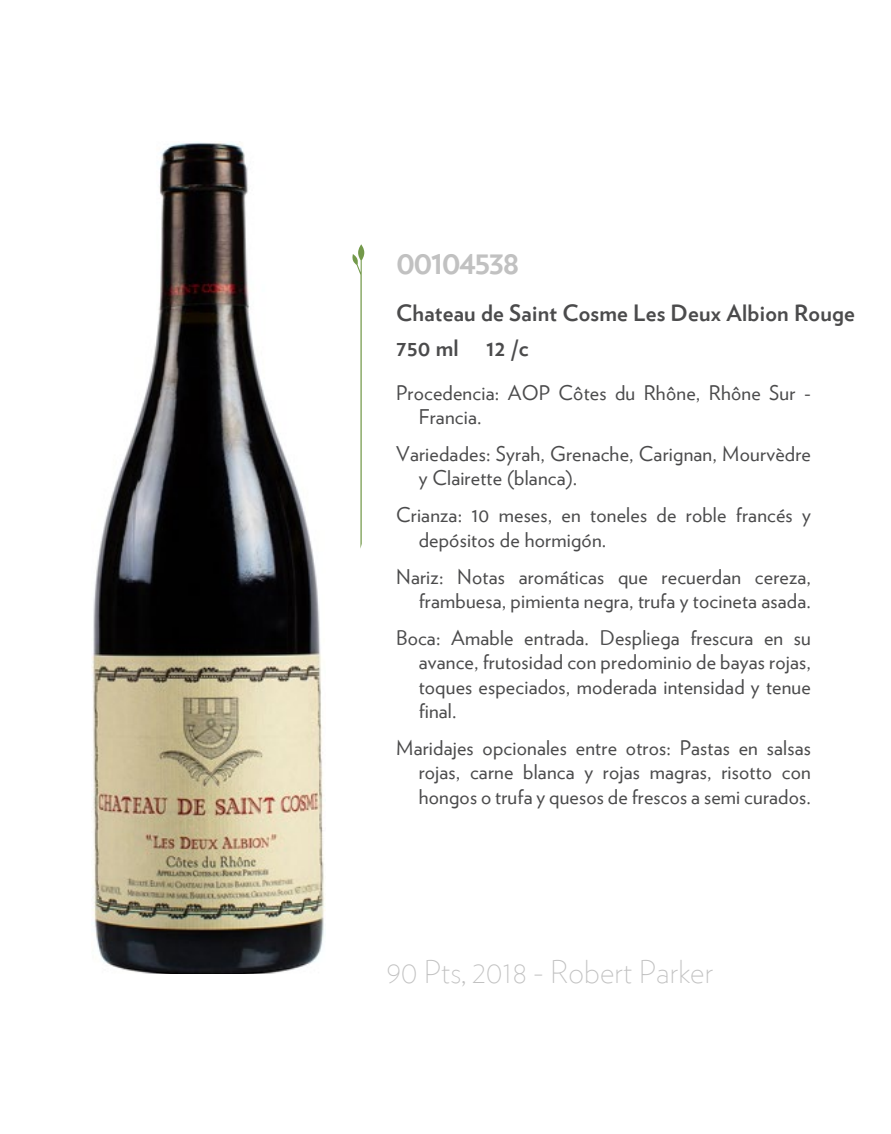
<style>
.page{position:relative;width:891px;height:1134px;background:#fff}
.page>*{position:absolute;margin:0;border:0;box-sizing:border-box;transform-origin:0 0}
.t1{font:700 33.75px "Verlag";letter-spacing:-.05em;color:#c1c1c1}
.t2{font:200 31.5px "Verlag";color:#c1c1c1}
.t3{font:700 22.5px "Verlag";letter-spacing:.01em;color:#4b4b4c}
.t4{font:20.25px/24.3px "Verlag";letter-spacing:.01em;color:#4b4b4c}
</style>
<div class="page">
<svg style="left:352px;top:244px;width:12px;height:305px"></svg>
<img style="left:92px;top:142px;width:233px;height:832px">
<h1 class="t1" style="left:396px;top:236px;width:125px">00104538</h1>
<p class="t3" style="left:396px;top:296px;width:460px">Chateau de Saint Cosme Les Deux Albion Rouge</p>
<p class="t3" style="left:396px;top:330px;width:64px">750 ml</p>
<p class="t3" style="left:486px;top:330px;width:44px">12 /c</p>
<p class="t4" style="left:419px;top:379px;width:394px;text-indent:-22px">Procedencia: AOP Côtes du Rhône, Rhône Sur -<br>Francia.</p>
<p class="t4" style="left:419px;top:440px;width:394px;text-indent:-22px">Variedades: Syrah, Grenache, Carignan, Mourvèdre y Clairette (blanca).</p>
<p class="t4" style="left:419px;top:502px;width:394px;text-indent:-22px">Crianza: 10 meses, en toneles de roble francés y depósitos de hormigón.</p>
<p class="t4" style="left:396px;top:563px;width:416px;text-align:right">Nariz: Notas aromáticas que recuerdan cereza, frambuesa, pimienta negra, trufa y tocineta asada.</p>
<p class="t4" style="left:419px;top:625px;width:394px;text-align:justify;text-indent:-22px">Boca: Amable entrada. Despliega frescura en su avance, frutosidad con predominio de bayas rojas, toques especiados, moderada intensidad y tenue final.</p>
<p class="t4" style="left:419px;top:734px;width:394px;text-align:justify;text-indent:-22px">Maridajes opcionales entre otros: Pastas en salsas rojas, carne blanca y rojas magras, risotto con hongos o trufa y quesos de frescos a semi curados.</p>
<h2 class="t2" style="left:386px;top:949px;width:328px">90 Pts, 2018 - Robert Parker</h2>
</div>
